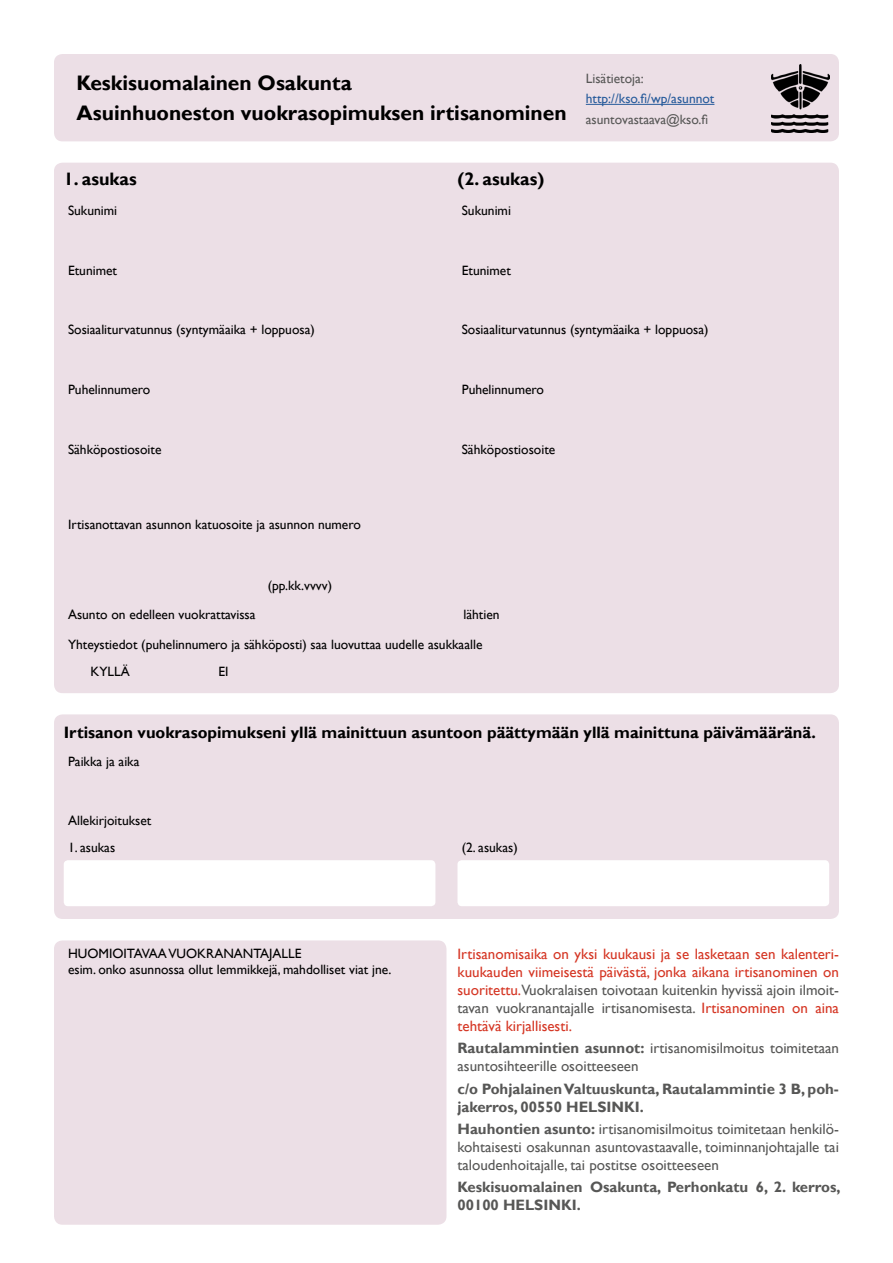
<style>
.page{position:relative;width:893px;height:1263px;background:#fff}
.page>*{position:absolute;margin:0;border:0;box-sizing:border-box;transform-origin:0 0}
.t1{font:700 21px/30px "Gill Sans";color:#000}
.t2{font:700 18px "Gill Sans";color:#000}
.t3{font:700 16.5px "Gill Sans";color:#000}
.t4{font:15px/18px "Gill Sans";color:#d53624;text-align:justify}
.t5{font:15px/18px "Gill Sans";color:#575756}
.t6{font:700 15px/18px "Gill Sans";color:#575756}
.t7{font:13.5px/27px "Gill Sans";color:#000}
.t8{font:13.5px "Gill Sans";color:#575756}
.t9{font:13.5px "Gill Sans";color:#275b9b}
.s1{color:#575756}
.s2{font-weight:700}
</style>
<div class="page">
<div style="left:54px;top:54px;width:785px;height:87px;background:#ecdfe6;border-radius:9px"></div>
<div style="left:54px;top:163px;width:785px;height:530px;background:#ecdfe6;border-radius:9px"></div>
<div style="left:54px;top:714px;width:785px;height:205px;background:#ecdfe6;border-radius:9px"></div>
<div style="left:64px;top:860px;width:371px;height:46px;background:#fff;border-radius:4px"></div>
<div style="left:457px;top:860px;width:372px;height:46px;background:#fff;border-radius:4px"></div>
<div style="left:54px;top:940px;width:392px;height:285px;background:#ecdfe6;border-radius:9px"></div>
<hr style="left:586px;top:104px;width:128px;height:1px;background:#275b9b">
<img style="left:772px;top:65px;width:57px;height:67px">
<h1 class="t1" style="left:77px;top:68px;width:492px">Keskisuomalainen Osakunta<br>Asuinhuoneston vuokrasopimuksen irtisanominen</h1>
<h2 class="t2" style="left:64px;top:168px;width:74px">1. asukas</h2>
<h2 class="t2" style="left:458px;top:168px;width:88px">(2. asukas)</h2>
<p class="t7" style="left:68px;top:197px;width:51px">Sukunimi</p>
<p class="t7" style="left:68px;top:257px;width:51px">Etunimet</p>
<p class="t7" style="left:462px;top:197px;width:51px">Sukunimi</p>
<p class="t7" style="left:462px;top:257px;width:51px">Etunimet</p>
<p class="t8" style="left:586px;top:70px;width:60px">Lisätietoja:</p>
<p class="t9" style="left:586px;top:91px;width:130px">http://kso.fi/wp/asunnot</p>
<p class="t8" style="left:586px;top:111px;width:124px">asuntovastaava@kso.fi</p>
<p class="t7" style="left:68px;top:317px;width:248px">Sosiaaliturvatunnus (syntymäaika + loppuosa)</p>
<p class="t7" style="left:68px;top:376px;width:84px">Puhelinnumero</p>
<p class="t7" style="left:68px;top:436px;width:95px">Sähköpostiosoite</p>
<p class="t7" style="left:68px;top:512px;width:294px">Irtisanottavan asunnon katuosoite ja asunnon numero</p>
<p class="t7" style="left:268px;top:572px;width:66px">(pp.kk.vvvv)</p>
<p class="t7" style="left:462px;top:317px;width:248px">Sosiaaliturvatunnus (syntymäaika + loppuosa)</p>
<p class="t7" style="left:462px;top:376px;width:84px">Puhelinnumero</p>
<p class="t7" style="left:462px;top:436px;width:95px">Sähköpostiosoite</p>
<p class="t7" style="left:68px;top:602px;width:189px">Asunto on edelleen vuokrattavissa</p>
<p class="t7" style="left:463px;top:602px;width:38px">lähtien</p>
<p class="t7" style="left:91px;top:631px;width:393px;text-indent:-23px">Yhteystiedot (puhelinnumero ja sähköposti) saa luovuttaa uudelle asukkaalle<br>KYLLÄ</p>
<p class="t7" style="left:219px;top:658px;width:12px">EI</p>
<p class="t3" style="left:64px;top:722px;width:753px">Irtisanon vuokrasopimukseni yllä mainittuun asuntoon päättymään yllä mainittuna päivämääränä.</p>
<p class="t7" style="left:68px;top:748px;width:73px">Paikka ja aika</p>
<p class="t7" style="left:68px;top:807px;width:85px">Allekirjoitukset</p>
<p class="t7" style="left:68px;top:834px;width:49px">1. asukas</p>
<p class="t7" style="left:462px;top:834px;width:57px">(2. asukas)</p>
<p class="t7" style="left:68px;top:946px;width:325px;line-height:16.2px">HUOMIOITAVAA VUOKRANANTAJALLE<br>esim. onko asunnossa ollut lemmikkejä, mahdolliset viat jne.</p>
<p class="t4" style="left:457px;top:945px;width:383px">Irtisanomisaika on yksi kuukausi ja se lasketaan sen kalenteri&shy;kuukauden viimeisestä päivästä, jonka aikana irtisanominen on suoritettu.<span class="s1">Vuokralaisen toivotaan kuitenkin hyvissä ajoin ilmoit&shy;tavan vuokranantajalle irtisanomisesta.</span> Irtisanominen on aina tehtävä kirjallisesti.</p>
<p class="t5" style="left:457px;top:1039px;width:383px"><span class="s2">Rautalammintien asunnot:</span> irtisanomisilmoitus toimitetaan asuntosihteerille osoitteeseen</p>
<p class="t6" style="left:457px;top:1080px;width:383px">c/o Pohjalainen Valtuuskunta, Rautalammintie 3 B, poh&shy;jakerros, 00550 HELSINKI.</p>
<p class="t5" style="left:457px;top:1120px;width:383px;text-align:justify"><span class="s2">Hauhontien asunto:</span> irtisanomisilmoitus toimitetaan henkilö&shy;kohtaisesti osakunnan asuntovastaavalle, toiminnanjohtajalle tai taloudenhoitajalle, tai postitse osoitteeseen</p>
<p class="t6" style="left:457px;top:1178px;width:384px">Keskisuomalainen Osakunta, Perhonkatu 6, 2. kerros,<br>00100 HELSINKI.</p>
</div>
